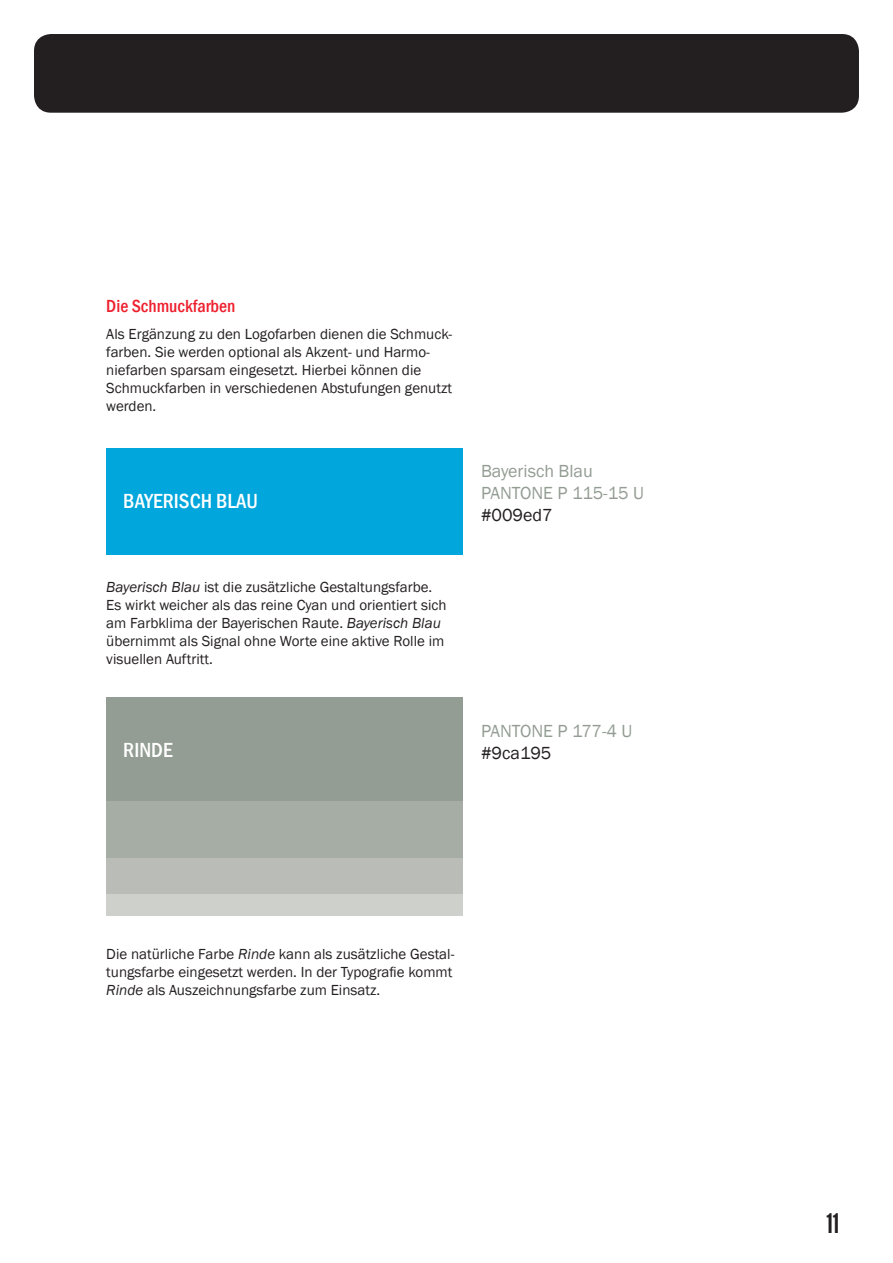
<style>
.page{position:relative;width:893px;height:1263px;background:#fff}
.page>*{position:absolute;margin:0;border:0;box-sizing:border-box;transform-origin:0 0}
.t1{font:27px "League Gothic";color:#231f20}
.t2{font:500 condensed 21px "Franklin Gothic";color:#fff}
.t3{font:18px/21.6px "Franklin Gothic";color:#939d93}
.t4{font:500 condensed 18px "Franklin Gothic";color:#ee1f2d}
.t5{font:18px "Franklin Gothic";color:#231f20}
.t6{font:15px/18px "Franklin Gothic";color:#231f20}
.s1{font-style:italic}
</style>
<div class="page">
<div style="left:34px;top:34px;width:825px;height:79px;background:#231f20;border-radius:17px"></div>
<div style="left:106px;top:448px;width:357px;height:106px;background:#00a6dc"></div>
<div style="left:106px;top:697px;width:357px;height:106px;background:#939d93"></div>
<div style="left:106px;top:801px;width:357px;height:60px;background:#a6ada4"></div>
<div style="left:106px;top:858px;width:357px;height:37px;background:#babdb7"></div>
<div style="left:106px;top:895px;width:357px;height:21px;background:#ced0cb"></div>
<p class="t4" style="left:106px;top:295px;width:131px">Die Schmuckfarben</p>
<p class="t6" style="left:106px;top:325px;width:348px">Als Ergänzung zu den Logofarben dienen die Schmuck&shy;farben. Sie werden optional als Akzent- und Harmo&shy;niefarben sparsam eingesetzt. Hierbei können die Schmuckfarben in verschiedenen Abstufungen genutzt werden.</p>
<h2 class="t2" style="left:123px;top:487px;width:136px">BAYERISCH BLAU</h2>
<p class="t6" style="left:106px;top:578px;width:342px"><span class="s1">Bayerisch Blau</span> ist die zusätzliche Gestaltungsfarbe.<br>Es wirkt weicher als das reine Cyan und orientiert sich am Farbklima der Bayerischen Raute. <span class="s1">Bayerisch Blau </span>übernimmt als Signal ohne Worte eine aktive Rolle im visuellen Auftritt.</p>
<h2 class="t2" style="left:123px;top:736px;width:51px">RINDE</h2>
<p class="t3" style="left:481px;top:461px;width:164px">Bayerisch Blau<br>PANTONE P 115-15 U</p>
<p class="t5" style="left:481px;top:503px;width:73px">#009ed7</p>
<p class="t3" style="left:481px;top:721px;width:153px">PANTONE P 177-4 U</p>
<p class="t5" style="left:481px;top:741px;width:72px">#9ca195</p>
<p class="t6" style="left:106px;top:945px;width:350px">Die natürliche Farbe <span class="s1">Rinde</span> kann als zusätzliche Gestal&shy;tungsfarbe eingesetzt werden. In der Typografie kommt<br><span class="s1">Rinde</span> als Auszeichnungsfarbe zum Einsatz.</p>
<h1 class="t1" style="left:826px;top:1207px;width:14px">11</h1>
</div>
